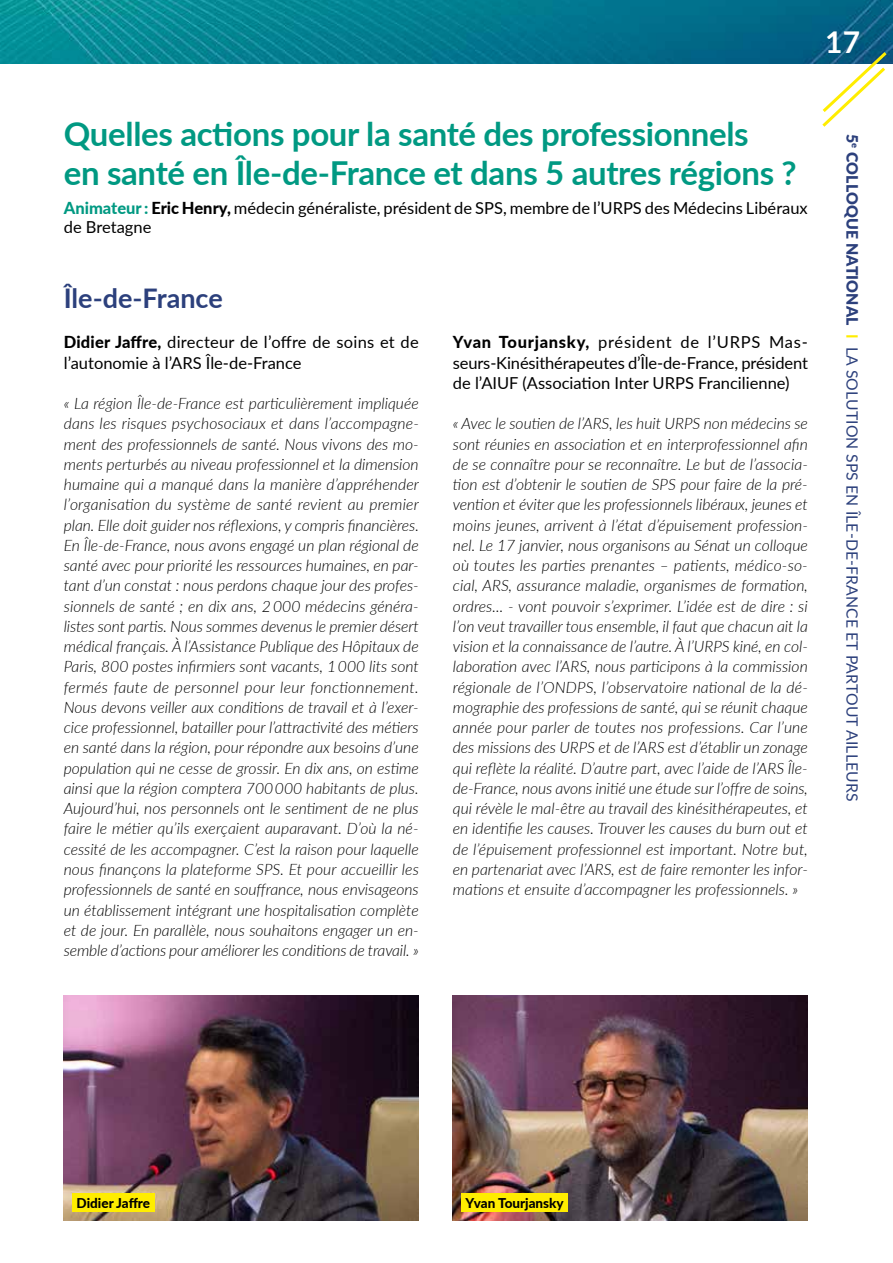
<style>
.page{position:relative;width:893px;height:1263px;background:#fff}
.page>*{position:absolute;margin:0;border:0;box-sizing:border-box;transform-origin:0 0}
.t1{font:700 33px/39.6px "Lato";letter-spacing:-.01em;color:#009982}
.t2{font:700 30px "Lato";color:#fff}
.t3{font:700 27px "Lato";letter-spacing:-.005em;color:#2c407c}
.t4{font:16.5px/20.2px "Lato";color:#000}
.t5{font:italic 300 15.75px/20.2px "Lato";letter-spacing:-.01em;color:#000;text-align:justify}
.t6{font:15.75px "Lato";letter-spacing:.01em;color:#2c407c}
.t7{font:800 13.5px "Lato";color:#000}
.s1{font-weight:800;color:#009982}
.s2{font-weight:800}
.s3{font-weight:900}
.s4{font-weight:700;color:#ffed00}
</style>
<div class="page">
<img style="left:0;top:0;width:893px;height:64px">
<svg style="left:819px;top:49px;width:71px;height:78px"></svg>
<img style="left:64px;top:995px;width:355px;height:225px">
<img style="left:453px;top:995px;width:355px;height:225px">
<div style="left:72px;top:1194px;width:82px;height:18px;background:#ffed00"></div>
<div style="left:461px;top:1194px;width:107px;height:18px;background:#ffed00"></div>
<h2 class="t2" style="left:825px;top:20px;width:37px">17</h2>
<h1 class="t1" style="left:64px;top:112px;width:734px">Quelles actions pour la santé des professionnels<br>en santé en Île-de-France et dans 5 autres régions ?</h1>
<p class="t4" style="left:64px;top:197px;width:745px;line-height:19.8px"><span class="s1">Animateur :</span> <span class="s2">Eric Henry,</span> médecin généraliste, président de SPS, membre de l’URPS des Médecins Libéraux de Bretagne</p>
<h3 class="t3" style="left:64px;top:278px;width:161px">Île-de-France</h3>
<p class="t4" style="left:64px;top:331px;width:357px"><span class="s2">Didier Jaffre,</span> directeur de l’offre de soins et de l’autonomie à l’ARS Île-de-France</p>
<p class="t5" style="left:64px;top:393px;width:357px">« La région Île-de-France est particulièrement impliquée dans les risques psychosociaux et dans l’accompagne&shy;ment des professionnels de santé. Nous vivons des mo&shy;ments perturbés au niveau professionnel et la dimension humaine qui a manqué dans la manière d’appréhender l’organisation du système de santé revient au premier plan. Elle doit guider nos réflexions, y compris financières.<br>En Île-de-France, nous avons engagé un plan régional de santé avec pour priorité les ressources humaines, en par&shy;tant d’un constat : nous perdons chaque jour des profes&shy;sionnels de santé ; en dix ans, 2 000 médecins généra&shy;listes sont partis. Nous sommes devenus le premier désert médical français. À l’Assistance Publique des Hôpitaux de Paris, 800 postes infirmiers sont vacants, 1 000 lits sont fermés faute de personnel pour leur fonctionnement.<br>Nous devons veiller aux conditions de travail et à l’exer&shy;cice professionnel, batailler pour l’attractivité des métiers en santé dans la région, pour répondre aux besoins d’une population qui ne cesse de grossir. En dix ans, on estime ainsi que la région comptera 700 000 habitants de plus.<br>Aujourd’hui, nos personnels ont le sentiment de ne plus faire le métier qu’ils exerçaient auparavant. D’où la né&shy;cessité de les accompagner. C’est la raison pour laquelle nous finançons la plateforme SPS. Et pour accueillir les professionnels de santé en souffrance, nous envisageons un établissement intégrant une hospitalisation complète et de jour. En parallèle, nous souhaitons engager un en&shy;semble d’actions pour améliorer les conditions de travail. »</p>
<p class="t4" style="left:453px;top:331px;width:357px;text-align:justify"><span class="s2">Yvan Tourjansky,</span> président de l’URPS Mas&shy;seurs-Kinésithérapeutes d’Île-de-France, président de l’AIUF (Association Inter URPS Francilienne)</p>
<p class="t5" style="left:453px;top:413px;width:357px">« Avec le soutien de l’ARS, les huit URPS non médecins se sont réunies en association et en interprofessionnel afin de se connaître pour se reconnaître. Le but de l’associa&shy;tion est d’obtenir le soutien de SPS pour faire de la pré&shy;vention et éviter que les professionnels libéraux, jeunes et moins jeunes, arrivent à l’état d’épuisement profession&shy;nel. Le 17 janvier, nous organisons au Sénat un colloque où toutes les parties prenantes – patients, médico-so&shy;cial, ARS, assurance maladie, organismes de formation, ordres... - vont pouvoir s’exprimer. L’idée est de dire : si l’on veut travailler tous ensemble, il faut que chacun ait la vision et la connaissance de l’autre. À l’URPS kiné, en col&shy;laboration avec l’ARS, nous participons à la commission régionale de l’ONDPS, l’observatoire national de la dé&shy;mographie des professions de santé, qui se réunit chaque année pour parler de toutes nos professions. Car l’une des missions des URPS et de l’ARS est d’établir un zonage qui reflète la réalité. D’autre part, avec l’aide de l’ARS Île&shy;de-France, nous avons initié une étude sur l’offre de soins, qui révèle le mal-être au travail des kinésithérapeutes, et en identifie les causes. Trouver les causes du burn out et de l’épuisement professionnel est important. Notre but, en partenariat avec l’ARS, est de faire remonter les infor&shy;mations et ensuite d’accompagner les professionnels. »</p>
<p class="t6" style="left:863px;top:134px;width:669px;rotate:90deg"><span class="s3">5</span><sup>e</sup> <span class="s3">COLLOQUE NATIONAL</span> <span class="s4">I</span> LA SOLUTION SPS EN ÎLE-DE-FRANCE ET PARTOUT AILLEURS</p>
<p class="t7" style="left:77px;top:1193px;width:75px">Didier Jaffre</p>
<p class="t7" style="left:466px;top:1193px;width:100px">Yvan Tourjansky</p>
</div>
